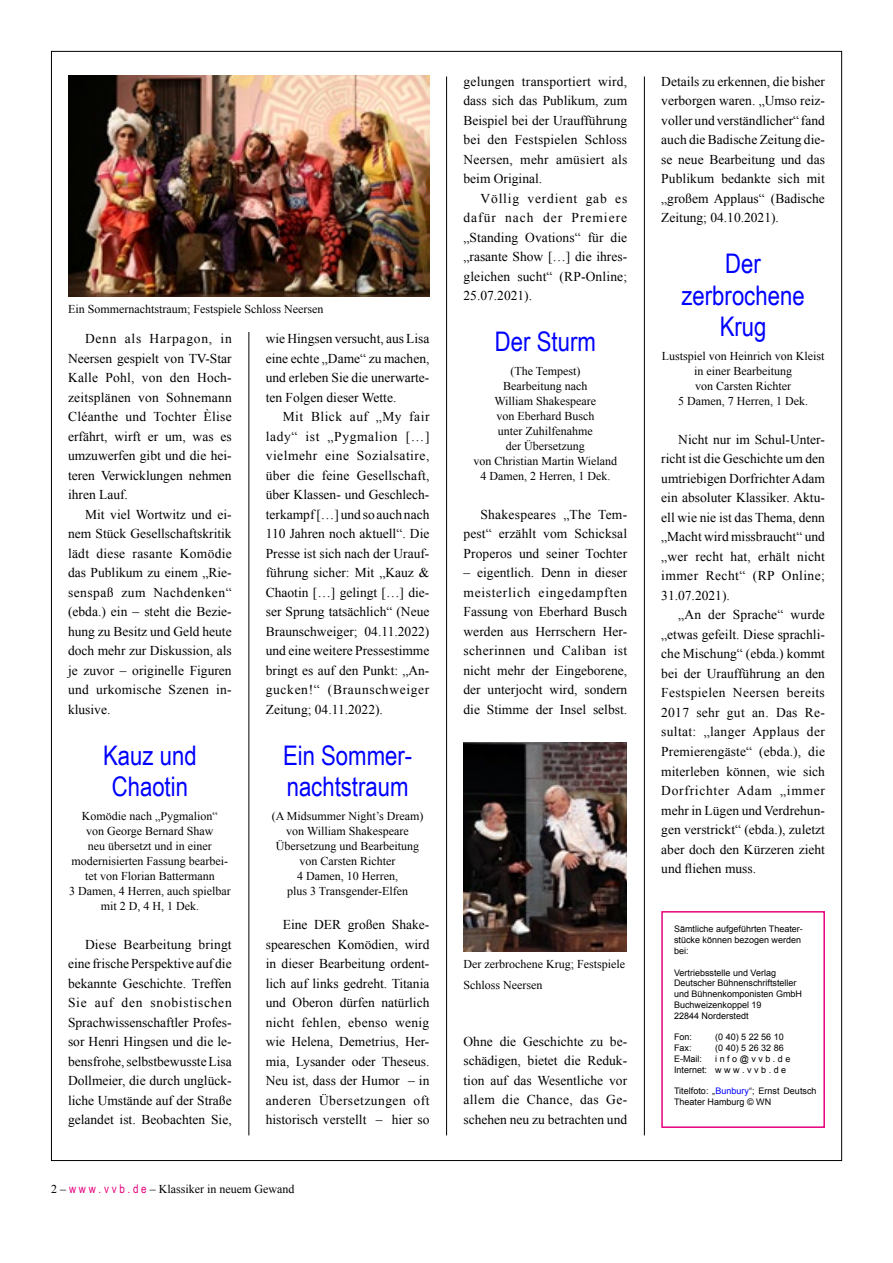
<style>
.page{position:relative;width:893px;height:1263px;background:#fff}
.page>*{position:absolute;margin:0;border:0;box-sizing:border-box;transform-origin:0 0}
._0_Titel{font:27px/31.5px "Arial Narrow";color:#00f;text-align:center}
._2_Text{font:13.5px/19.5px "Times New Roman";color:#000;text-align:justify}
._2_Untertitel{font:12px/15px "Times New Roman";color:#000;text-align:center}
.Bildlegende{font:12px/21px "Times New Roman";color:#000}
.Fließtext{font:9px/10.8px "Arial";color:#000}
.s1{font-family:"Arial Narrow";color:#e6007d}
.s2{color:#00f}
</style>
<div class="page">
<hr style="left:248px;top:77px;width:1px;height:1058px;background:#000">
<hr style="left:446px;top:77px;width:1px;height:1058px;background:#000">
<hr style="left:644px;top:77px;width:1px;height:1058px;background:#000">
<div style="left:661px;top:911px;width:164px;height:217px;background:#fff;border:2px solid #e6007d"></div>
<img style="left:463px;top:742px;width:164px;height:209px">
<img style="left:68px;top:75px;width:361px;height:221px">
<p class="Bildlegende" style="left:68px;top:299px;width:257px">Ein Sommernachtstraum; Festspiele Schloss Neersen</p>
<p class="_2_Text" style="left:68px;top:329px;width:165px;text-indent:17px">Denn als Harpagon, in Neersen gespielt von TV-Star Kalle Pohl, von den Hoch&shy;zeitsplänen von Sohnemann Cléanthe und Tochter Èlise erfährt, wirft er um, was es umzuwerfen gibt und die hei&shy;teren Verwicklungen nehmen ihren Lauf.</p>
<p class="_2_Text" style="left:68px;top:504px;width:165px;text-indent:17px">Mit viel Wortwitz und ei&shy;nem Stück Gesellschaftskritik lädt diese rasante Komödie das Publikum zu einem „Rie&shy;senspaß zum Nachdenken“ (ebda.) ein – steht die Bezie&shy;hung zu Besitz und Geld heute doch mehr zur Diskussion, als je zuvor – originelle Figuren und urkomische Szenen in&shy;klusive.</p>
<p class="_0_Titel" style="left:103px;top:738px;width:95px">Kauz und<br>Chaotin</p>
<p class="_2_Untertitel" style="left:82px;top:808px;width:137px">Komödie nach „Pygmalion“</p>
<p class="_2_Untertitel" style="left:86px;top:823px;width:129px">von George Bernard Shaw</p>
<p class="_2_Untertitel" style="left:88px;top:838px;width:125px">neu übersetzt und in einer</p>
<p class="_2_Untertitel" style="left:72px;top:853px;width:158px">modernisierten Fassung bearbei&shy;tet von Florian Battermann</p>
<p class="_2_Untertitel" style="left:69px;top:883px;width:163px">3 Damen, 4 Herren, auch spielbar mit 2 D, 4 H, 1 Dek.</p>
<p class="_2_Text" style="left:68px;top:934px;width:165px;text-indent:17px">Diese Bearbeitung bringt eine frische Perspektive auf die bekannte Geschichte. Treffen Sie auf den snobistischen Sprachwissenschaftler Profes&shy;sor Henri Hingsen und die le&shy;bensfrohe, selbstbewusste Lisa Dollmeier, die durch unglück&shy;liche Umstände auf der Straße gelandet ist. Beobachten Sie,</p>
<p class="_2_Text" style="left:266px;top:329px;width:165px">wie Hingsen versucht, aus Lisa eine echte „Dame“ zu machen, und erleben Sie die unerwarte&shy;ten Folgen dieser Wette.</p>
<p class="_2_Text" style="left:266px;top:407px;width:165px;text-indent:17px">Mit Blick auf „My fair lady“ ist „Pygmalion […] vielmehr eine Sozialsatire, über die feine Gesellschaft, über Klassen- und Geschlech&shy;terkampf […] und so auch nach 110 Jahren noch aktuell“. Die Presse ist sich nach der Urauf&shy;führung sicher: Mit „Kauz &amp; Chaotin […] gelingt […] die&shy;ser Sprung tatsächlich“ (Neue Braunschweiger; 04.11.2022) und eine weitere Pressestimme bringt es auf den Punkt: „An&shy;gucken!“ (Braunschweiger Zeitung; 04.11.2022).</p>
<p class="_0_Titel" style="left:283px;top:738px;width:131px;text-align:left">Ein Sommer&shy;nachtstraum</p>
<p class="_2_Untertitel" style="left:272px;top:808px;width:153px">(A Midsummer Night’s Dream)</p>
<p class="_2_Untertitel" style="left:286px;top:823px;width:124px">von William Shakespeare</p>
<p class="_2_Untertitel" style="left:276px;top:838px;width:145px">Übersetzung und Bearbeitung von Carsten Richter</p>
<p class="_2_Untertitel" style="left:297px;top:868px;width:102px">4 Damen, 10 Herren,</p>
<p class="_2_Untertitel" style="left:287px;top:883px;width:123px">plus 3 Transgender-Elfen</p>
<p class="_2_Text" style="left:266px;top:915px;width:165px;text-indent:17px">Eine DER großen Shake&shy;speareschen Komödien, wird in dieser Bearbeitung ordent&shy;lich auf links gedreht. Titania und Oberon dürfen natürlich nicht fehlen, ebenso wenig wie Helena, Demetrius, Her&shy;mia, Lysander oder Theseus.<br>Neu ist, dass der Humor – in anderen Übersetzungen oft historisch verstellt – hier so</p>
<p class="_2_Untertitel" style="left:51px;top:1181px;width:245px">2 – <span class="s1">w w w . v v b . d e</span> – Klassiker in neuem Gewand</p>
<p class="_2_Text" style="left:463px;top:71px;width:165px">gelungen transportiert wird, dass sich das Publikum, zum Beispiel bei der Uraufführung bei den Festspielen Schloss Neersen, mehr amüsiert als beim Original.</p>
<p class="_2_Text" style="left:463px;top:188px;width:165px;text-indent:17px">Völlig verdient gab es dafür nach der Premiere „Standing Ovations“ für die „rasante Show […] die ihres&shy;gleichen sucht“ (RP-Online; 25.07.2021).</p>
<p class="_0_Titel" style="left:495px;top:325px;width:102px">Der Sturm</p>
<p class="_2_Untertitel" style="left:510px;top:363px;width:71px">(The Tempest)</p>
<p class="_2_Untertitel" style="left:503px;top:378px;width:86px">Bearbeitung nach</p>
<p class="_2_Untertitel" style="left:494px;top:393px;width:103px">William Shakespeare</p>
<p class="_2_Untertitel" style="left:496px;top:408px;width:99px">von Eberhard Busch</p>
<p class="_2_Untertitel" style="left:498px;top:423px;width:96px">unter Zuhilfenahme</p>
<p class="_2_Untertitel" style="left:506px;top:438px;width:80px">der Übersetzung</p>
<p class="_2_Untertitel" style="left:474px;top:453px;width:145px">von Christian Martin Wieland</p>
<p class="_2_Untertitel" style="left:480px;top:468px;width:131px">4 Damen, 2 Herren, 1 Dek.</p>
<p class="_2_Text" style="left:463px;top:504px;width:165px;text-indent:17px">Shakespeares „The Tem&shy;pest“ erzählt vom Schicksal Properos und seiner Tochter</p>
<p class="_2_Text" style="left:463px;top:563px;width:165px">– eigentlich. Denn in dieser meisterlich eingedampften Fassung von Eberhard Busch werden aus Herrschern Her&shy;scherinnen und Caliban ist nicht mehr der Eingeborene, der unterjocht wird, sondern die Stimme der Insel selbst.</p>
<p class="Bildlegende" style="left:463px;top:954px;width:163px">Der zerbrochene Krug; Festspiele<br>Schloss Neersen</p>
<p class="_2_Text" style="left:463px;top:1031px;width:165px">Ohne die Geschichte zu be&shy;schädigen, bietet die Reduk&shy;tion auf das Wesentliche vor allem die Chance, das Ge&shy;schehen neu zu betrachten und</p>
<p class="_2_Text" style="left:661px;top:71px;width:165px">Details zu erkennen, die bisher verborgen waren. „Umso reiz&shy;voller und verständlicher“ fand auch die Badische Zeitung die&shy;se neue Bearbeitung und das Publikum bedankte sich mit „großem Applaus“ (Badische Zeitung; 04.10.2021).</p>
<p class="_0_Titel" style="left:682px;top:247px;width:125px">Der zerbrochene<br>Krug</p>
<p class="_2_Untertitel" style="left:662px;top:348px;width:164px">Lustspiel von Heinrich von Kleist</p>
<p class="_2_Untertitel" style="left:694px;top:363px;width:99px">in einer Bearbeitung</p>
<p class="_2_Untertitel" style="left:695px;top:378px;width:97px">von Carsten Richter</p>
<p class="_2_Untertitel" style="left:678px;top:393px;width:131px">5 Damen, 7 Herren, 1 Dek.</p>
<p class="_2_Text" style="left:661px;top:429px;width:165px;text-indent:17px">Nicht nur im Schul-Unter&shy;richt ist die Geschichte um den umtriebigen Dorfrichter Adam ein absoluter Klassiker. Aktu&shy;ell wie nie ist das Thema, denn „Macht wird missbraucht“ und „wer recht hat, erhält nicht immer Recht“ (RP Online; 31.07.2021).</p>
<p class="_2_Text" style="left:661px;top:605px;width:165px;text-indent:17px">„An der Sprache“ wurde „etwas gefeilt. Diese sprachli&shy;che Mischung“ (ebda.) kommt bei der Uraufführung an den Festspielen Neersen bereits 2017 sehr gut an. Das Re&shy;sultat: „langer Applaus der Premierengäste“ (ebda.), die miterleben können, wie sich Dorfrichter Adam „immer mehr in Lügen und Verdrehun&shy;gen verstrickt“ (ebda.), zuletzt aber doch den Kürzeren zieht und fliehen muss.</p>
<p class="Fließtext" style="left:674px;top:924px;width:130px">Sämtliche aufgeführten Theater&shy;stücke können bezogen werden bei:</p>
<p class="Fließtext" style="left:674px;top:967px;width:104px">Vertriebsstelle und Verlag</p>
<p class="Fließtext" style="left:674px;top:978px;width:124px">Deutscher Bühnenschriftsteller</p>
<p class="Fließtext" style="left:674px;top:989px;width:130px">und Bühnenkomponisten GmbH</p>
<p class="Fließtext" style="left:674px;top:999px;width:89px">Buchweizenkoppel 19</p>
<p class="Fließtext" style="left:674px;top:1010px;width:76px">22844 Norderstedt</p>
<p class="Fließtext" style="left:674px;top:1032px;width:20px">Fon:</p>
<p class="Fließtext" style="left:715px;top:1032px;width:70px">(0 40) 5 22 56 10</p>
<p class="Fließtext" style="left:674px;top:1043px;width:19px">Fax:</p>
<p class="Fließtext" style="left:715px;top:1043px;width:70px">(0 40) 5 26 32 86</p>
<p class="Fließtext" style="left:674px;top:1053px;width:29px">E-Mail:</p>
<p class="Fließtext" style="left:715px;top:1053px;width:77px">i n f o @ v v b . d e</p>
<p class="Fließtext" style="left:674px;top:1064px;width:114px">Internet: w w w . v v b . d e</p>
<p class="Fließtext" style="left:674px;top:1086px;width:144px">Titelfoto: „<span class="s2">Bunbury</span>“; Ernst Deutsch<br>Theater Hamburg © WN</p>
</div>
